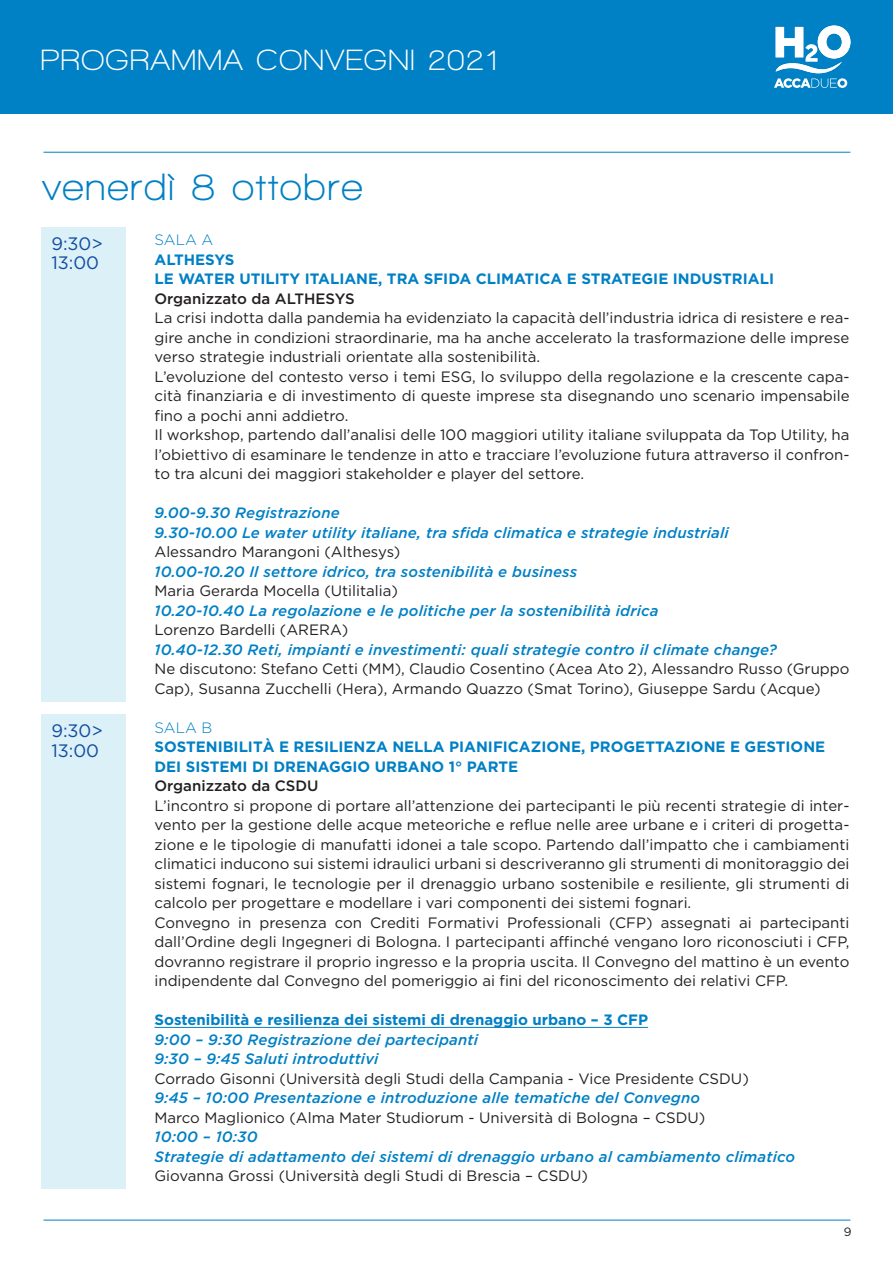
<style>
.page{position:relative;width:893px;height:1263px;background:#fff}
.page>*{position:absolute;margin:0;border:0;box-sizing:border-box;transform-origin:0 0}
.t1{font:700 39px "Walkway";letter-spacing:.05em;color:#0080c5}
.t2{font:700 30px "Walkway";letter-spacing:.05em;color:#fff}
.t3{font:18px/19.5px "Gotham";color:#0f4ca0}
.t4{font:15px/19.5px "Gotham";color:#231f20}
.t5{font:italic 500 15px/19.5px "Gotham";letter-spacing:.01em;color:#0080c5}
.t6{font:700 15px/19.5px "Gotham";color:#0080c5}
.t7{font:500 15px "Gotham";color:#231f20}
.t8{font:300 15px "Gotham";color:#0080c5}
.t9{font:12px "Gotham";color:#231f20}
</style>
<div class="page">
<hr style="left:154px;top:1027px;width:494px;height:1px;background:#0080c5">
<hr style="left:43px;top:152px;width:807px;height:1px;background:#0080c5">
<hr style="left:43px;top:1220px;width:807px;height:1px;background:#0080c5">
<div style="left:42px;top:227px;width:84px;height:475px;background:#dcf0f8"></div>
<div style="left:42px;top:714px;width:84px;height:475px;background:#dcf0f8"></div>
<div style="left:0;top:0;width:892px;height:113px;background:#0080c5"></div>
<svg style="left:774px;top:26px;width:76px;height:62px"></svg>
<h2 class="t2" style="left:41px;top:44px;width:458px">PROGRAMMA CONVEGNI 2021</h2>
<h1 class="t1" style="left:43px;top:166px;width:321px">venerdì 8 ottobre</h1>
<p class="t3" style="left:51px;top:233px;width:53px">9:30&gt;<br>13:00</p>
<p class="t8" style="left:154px;top:232px;width:60px">SALA A</p>
<p class="t6" style="left:154px;top:249px;width:621px">ALTHESYS<br>LE WATER UTILITY ITALIANE, TRA SFIDA CLIMATICA E STRATEGIE INDUSTRIALI</p>
<p class="t7" style="left:154px;top:290px;width:202px">Organizzato da ALTHESYS</p>
<p class="t4" style="left:154px;top:308px;width:697px">La crisi indotta dalla pandemia ha evidenziato la capacità dell’industria idrica di resistere e rea&shy;gire anche in condizioni straordinarie, ma ha anche accelerato la trasformazione delle imprese verso strategie industriali orientate alla sostenibilità.<br>L’evoluzione del contesto verso i temi ESG, lo sviluppo della regolazione e la crescente capa&shy;cità finanziaria e di investimento di queste imprese sta disegnando uno scenario impensabile fino a pochi anni addietro.<br>Il workshop, partendo dall’analisi delle 100 maggiori utility italiane sviluppata da Top Utility, ha l’obiettivo di esaminare le tendenze in atto e tracciare l’evoluzione futura attraverso il confron&shy;to tra alcuni dei maggiori stakeholder e player del settore.</p>
<p class="t5" style="left:154px;top:503px;width:576px">9.00-9.30 Registrazione<br>9.30-10.00 Le water utility italiane, tra sfida climatica e strategie industriali</p>
<p class="t4" style="left:154px;top:542px;width:247px">Alessandro Marangoni (Althesys)</p>
<p class="t5" style="left:154px;top:562px;width:424px">10.00-10.20 Il settore idrico, tra sostenibilità e business</p>
<p class="t4" style="left:154px;top:581px;width:245px">Maria Gerarda Mocella (Utilitalia)</p>
<p class="t5" style="left:154px;top:601px;width:505px">10.20-10.40 La regolazione e le politiche per la sostenibilità idrica</p>
<p class="t4" style="left:154px;top:620px;width:195px">Lorenzo Bardelli (ARERA)</p>
<p class="t5" style="left:154px;top:640px;width:624px">10.40-12.30 Reti, impianti e investimenti: quali strategie contro il climate change?</p>
<p class="t4" style="left:154px;top:659px;width:696px">Ne discutono: Stefano Cetti (MM), Claudio Cosentino (Acea Ato 2), Alessandro Russo (Gruppo<br>Cap), Susanna Zucchelli (Hera), Armando Quazzo (Smat Torino), Giuseppe Sardu (Acque)</p>
<p class="t8" style="left:154px;top:719px;width:59px">SALA B</p>
<p class="t6" style="left:154px;top:737px;width:672px">SOSTENIBILITÀ E RESILIENZA NELLA PIANIFICAZIONE, PROGETTAZIONE E GESTIONE<br>DEI SISTEMI DI DRENAGGIO URBANO 1° PARTE</p>
<p class="t7" style="left:154px;top:777px;width:166px">Organizzato da CSDU</p>
<p class="t4" style="left:154px;top:795px;width:697px">L’incontro si propone di portare all’attenzione dei partecipanti le più recenti strategie di inter&shy;vento per la gestione delle acque meteoriche e reflue nelle aree urbane e i criteri di progetta&shy;zione e le tipologie di manufatti idonei a tale scopo. Partendo dall’impatto che i cambiamenti climatici inducono sui sistemi idraulici urbani si descriveranno gli strumenti di monitoraggio dei sistemi fognari, le tecnologie per il drenaggio urbano sostenibile e resiliente, gli strumenti di calcolo per progettare e modellare i vari componenti dei sistemi fognari.<br>Convegno in presenza con Crediti Formativi Professionali (CFP) assegnati ai partecipanti dall’Ordine degli Ingegneri di Bologna. I partecipanti affinché vengano loro riconosciuti i CFP, dovranno registrare il proprio ingresso e la propria uscita. Il Convegno del mattino è un evento indipendente dal Convegno del pomeriggio ai fini del riconoscimento dei relativi CFP.</p>
<p class="t6" style="left:154px;top:1010px;width:495px">Sostenibilità e resilienza dei sistemi di drenaggio urbano – 3 CFP</p>
<p class="t5" style="left:154px;top:1030px;width:325px">9:00 – 9:30 Registrazione dei partecipanti<br>9:30 – 9:45 Saluti introduttivi</p>
<p class="t4" style="left:154px;top:1068px;width:596px">Corrado Gisonni (Università degli Studi della Campania - Vice Presidente CSDU)</p>
<p class="t5" style="left:154px;top:1088px;width:547px">9:45 – 10:00 Presentazione e introduzione alle tematiche del Convegno</p>
<p class="t4" style="left:154px;top:1107px;width:552px">Marco Maglionico (Alma Mater Studiorum - Università di Bologna – CSDU)</p>
<p class="t5" style="left:154px;top:1127px;width:642px">10:00 – 10:30<br>Strategie di adattamento dei sistemi di drenaggio urbano al cambiamento climatico</p>
<p class="t4" style="left:154px;top:1166px;width:435px">Giovanna Grossi (Università degli Studi di Brescia – CSDU)</p>
<p class="t3" style="left:51px;top:721px;width:53px">9:30&gt;<br>13:00</p>
<p class="t9" style="left:844px;top:1225px;width:9px">9</p>
</div>
